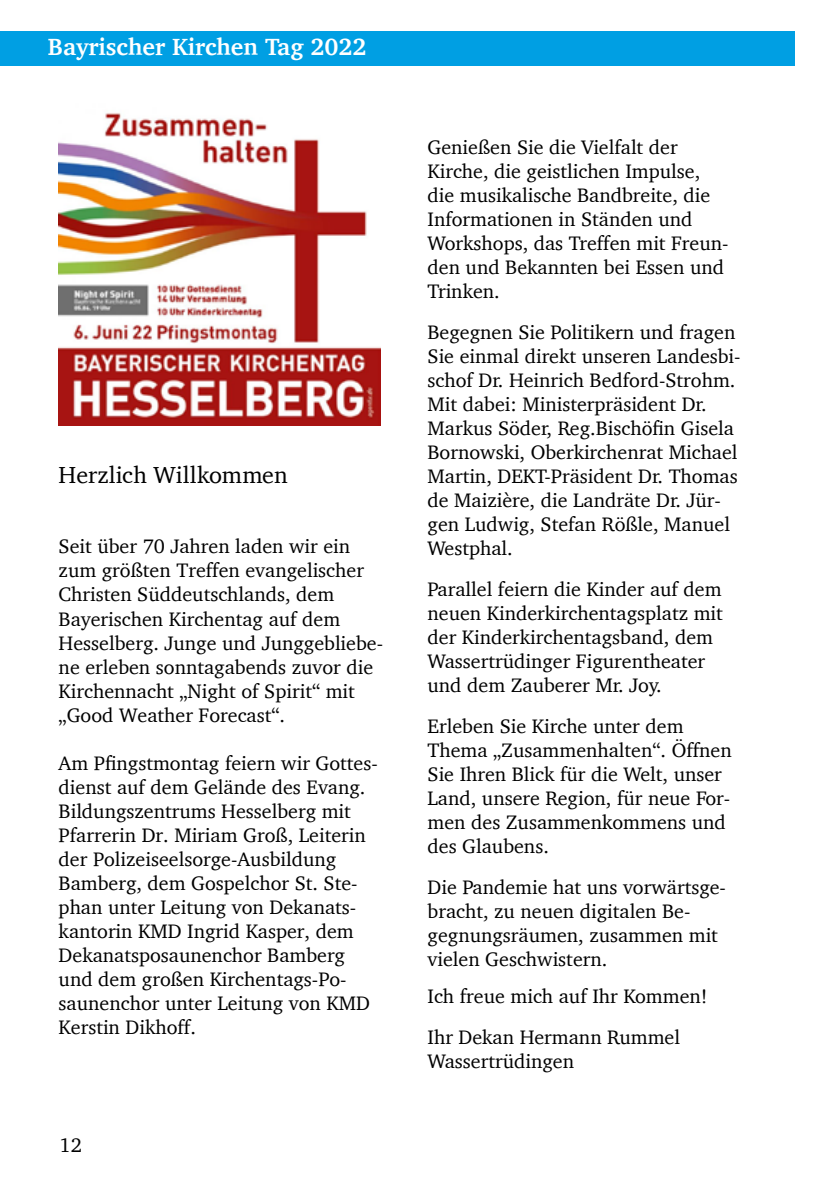
<style>
.page{position:relative;width:840px;height:1191px;background:#fff}
.page>*{position:absolute;margin:0;border:0;box-sizing:border-box;transform-origin:0 0}
.t1{font:700 24px "Charter";color:#fff}
.t2{font:23.8px "Charter";letter-spacing:.005em;color:#000}
.t3{font:20px/24px "Charter";color:#000}
</style>
<div class="page">
<img style="left:59px;top:113px;width:321px;height:312px">
<div style="left:0;top:31px;width:794px;height:35px;background:#009fe3"></div>
<p class="t1" style="left:48px;top:26px;width:320px">Bayrischer Kirchen Tag 2022</p>
<p class="t2" style="left:59px;top:455px;width:230px">Herzlich Willkommen</p>
<p class="t3" style="left:59px;top:534px;width:326px">Seit über 70 Jahren laden wir ein zum größten Treffen evangelischer Christen Süddeutschlands, dem Bayerischen Kirchentag auf dem Hesselberg. Junge und Junggebliebe&shy;ne erleben sonntagabends zuvor die Kirchennacht „Night of Spirit“ mit „Good Weather Forecast“.</p>
<p class="t3" style="left:59px;top:750px;width:320px">Am Pfingstmontag feiern wir Gottes&shy;dienst auf dem Gelände des Evang.<br>Bildungszentrums Hesselberg mit<br>Pfarrerin Dr. Miriam Groß, Leiterin der Polizeiseelsorge-Ausbildung<br>Bamberg, dem Gospelchor St. Ste&shy;phan unter Leitung von Dekanats&shy;kantorin KMD Ingrid Kasper, dem<br>Dekanatsposaunenchor Bamberg und dem großen Kirchentags-Po&shy;saunenchor unter Leitung von KMD<br>Kerstin Dikhoff.</p>
<p class="t3" style="left:60px;top:1132px;width:24px">12</p>
<p class="t3" style="left:427px;top:135px;width:302px">Genießen Sie die Vielfalt der<br>Kirche, die geistlichen Impulse, die musikalische Bandbreite, die<br>Informationen in Ständen und<br>Workshops, das Treffen mit Freun&shy;den und Bekannten bei Essen und<br>Trinken.</p>
<p class="t3" style="left:427px;top:320px;width:314px">Begegnen Sie Politikern und fragen<br>Sie einmal direkt unseren Landesbi&shy;schof Dr. Heinrich Bedford-Strohm.<br>Mit dabei: Ministerpräsident Dr.<br>Markus Söder, Reg.Bischöfin Gisela<br>Bornowski, Oberkirchenrat Michael<br>Martin, DEKT-Präsident Dr. Thomas de Maizière, die Landräte Dr. Jür&shy;gen Ludwig, Stefan Rößle, Manuel<br>Westphal.</p>
<p class="t3" style="left:427px;top:577px;width:297px">Parallel feiern die Kinder auf dem neuen Kinderkirchentagsplatz mit der Kinderkirchentagsband, dem<br>Wassertrüdinger Figurentheater und dem Zauberer Mr. Joy.</p>
<p class="t3" style="left:427px;top:714px;width:305px">Erleben Sie Kirche unter dem<br>Thema „Zusammenhalten“. Öffnen<br>Sie Ihren Blick für die Welt, unser<br>Land, unsere Region, für neue For&shy;men des Zusammenkommens und des Glaubens.</p>
<p class="t3" style="left:427px;top:875px;width:300px">Die Pandemie hat uns vorwärtsge&shy;bracht, zu neuen digitalen Be&shy;gegnungsräumen, zusammen mit vielen Geschwistern.</p>
<p class="t3" style="left:427px;top:975px;width:281px;line-height:41px">Ich freue mich auf Ihr Kommen!<br>Ihr Dekan Hermann Rummel</p>
<p class="t3" style="left:427px;top:1049px;width:148px">Wassertrüdingen</p>
</div>
